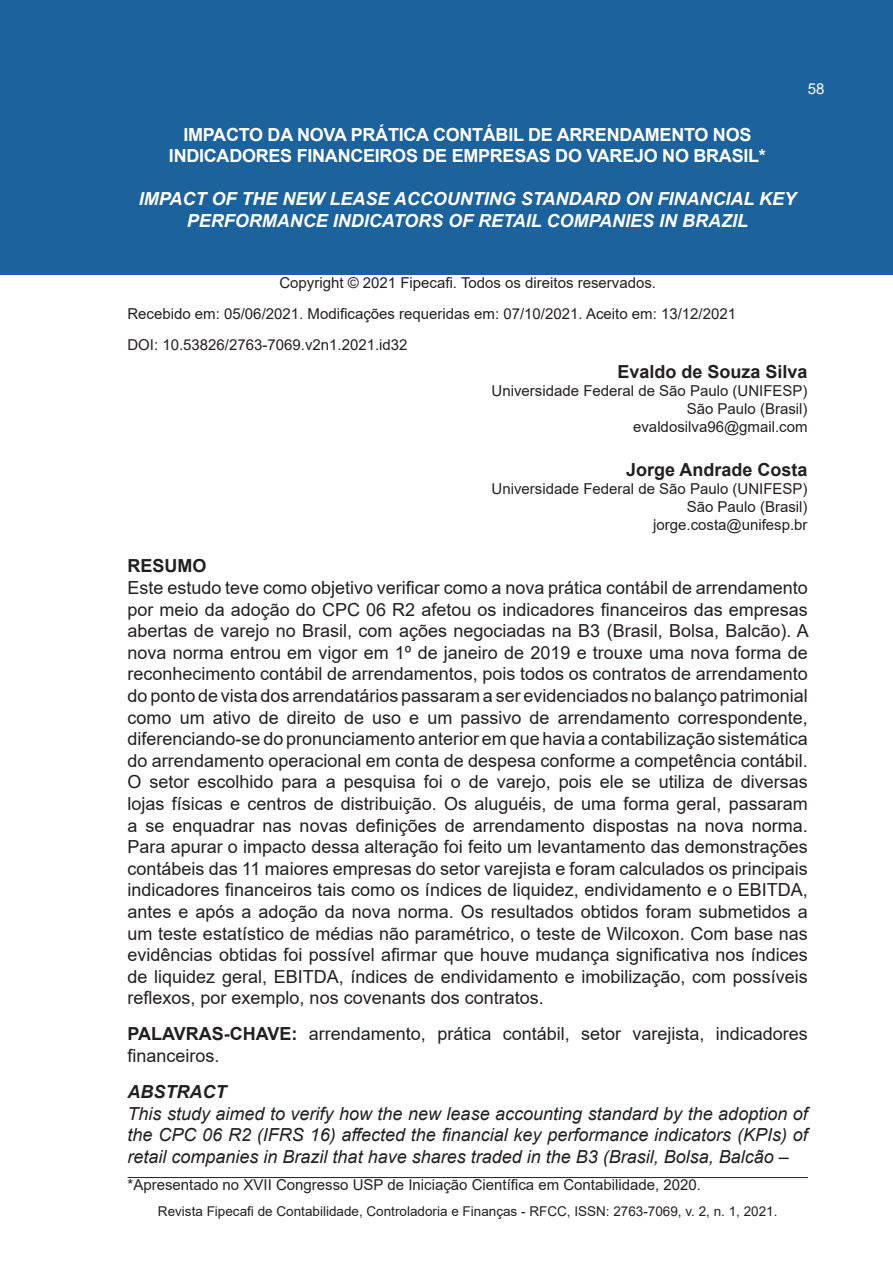
<style>
.page{position:relative;width:893px;height:1263px;background:#fff}
.page>*{position:absolute;margin:0;border:0;box-sizing:border-box;transform-origin:0 0}
.t1{font:18px/21.6px "Arial";color:#231f20;text-align:justify}
.t2{font:italic 18px/21.6px "Arial";color:#231f20;text-align:justify}
.t3{font:italic 700 18px/21.6px "Arial";color:#fff;text-align:center}
.t4{font:700 18px/21.6px "Arial";letter-spacing:-.015em;color:#fff;text-align:center}
.t5{font:700 18px "Arial";color:#231f20}
.t6{font:italic 700 18px "Arial";color:#231f20}
.t7{font:15px/18px "Arial";color:#231f20;text-align:right}
.t8{font:15px "Arial";color:#fff}
.t9{font:13.5px "Arial";color:#231f20}
.s1{font-weight:700}
</style>
<div class="page">
<div style="left:0;top:0;width:893px;height:274px;background:#1c629c"></div>
<hr style="left:128px;top:1177px;width:680px;height:1px;background:#231f20">
<p class="t8" style="left:808px;top:78px;width:18px">58</p>
<p class="t4" style="left:169px;top:124px;width:598px">IMPACTO DA NOVA PRÁTICA CONTÁBIL DE ARRENDAMENTO NOS<br>INDICADORES FINANCEIROS DE EMPRESAS DO VAREJO NO BRASIL*</p>
<p class="t3" style="left:139px;top:189px;width:659px">IMPACT OF THE NEW LEASE ACCOUNTING STANDARD ON FINANCIAL KEY<br>PERFORMANCE INDICATORS OF RETAIL COMPANIES IN BRAZIL</p>
<p class="t7" style="left:127px;top:268px;width:610px;line-height:30.6px;text-align:left;text-indent:152px">Copyright © 2021 Fipecafi. Todos os direitos reservados.<br>Recebido em: 05/06/2021. Modificações requeridas em: 07/10/2021. Aceito em: 13/12/2021<br>DOI: 10.53826/2763-7069.v2n1.2021.id32</p>
<p class="t5" style="left:617px;top:359px;width:192px">Evaldo de Souza Silva</p>
<p class="t7" style="left:492px;top:382px;width:317px">Universidade Federal de São Paulo (UNIFESP)<br>São Paulo (Brasil)<br>evaldosilva96@gmail.com</p>
<p class="t5" style="left:626px;top:456px;width:183px">Jorge Andrade Costa</p>
<p class="t7" style="left:492px;top:479px;width:317px">Universidade Federal de São Paulo (UNIFESP)<br>São Paulo (Brasil)<br>jorge.costa@unifesp.br</p>
<p class="t5" style="left:128px;top:553px;width:81px">RESUMO</p>
<p class="t1" style="left:128px;top:577px;width:683px">Este estudo teve como objetivo verificar como a nova prática contábil de arrendamento por meio da adoção do CPC 06 R2 afetou os indicadores financeiros das empresas abertas de varejo no Brasil, com ações negociadas na B3 (Brasil, Bolsa, Balcão). A nova norma entrou em vigor em 1º de janeiro de 2019 e trouxe uma nova forma de reconhecimento contábil de arrendamentos, pois todos os contratos de arrendamento do ponto de vista dos arrendatários passaram a ser evidenciados no balanço patrimonial como um ativo de direito de uso e um passivo de arrendamento correspondente, diferenciando-se do pronunciamento anterior em que havia a contabilização sistemática do arrendamento operacional em conta de despesa conforme a competência contábil.<br>O setor escolhido para a pesquisa foi o de varejo, pois ele se utiliza de diversas lojas físicas e centros de distribuição. Os aluguéis, de uma forma geral, passaram a se enquadrar nas novas definições de arrendamento dispostas na nova norma.<br>Para apurar o impacto dessa alteração foi feito um levantamento das demonstrações contábeis das 11 maiores empresas do setor varejista e foram calculados os principais indicadores financeiros tais como os índices de liquidez, endividamento e o EBITDA, antes e após a adoção da nova norma. Os resultados obtidos foram submetidos a um teste estatístico de médias não paramétrico, o teste de Wilcoxon. Com base nas evidências obtidas foi possível afirmar que houve mudança significativa nos índices de liquidez geral, EBITDA, índices de endividamento e imobilização, com possíveis reflexos, por exemplo, nos covenants dos contratos.</p>
<p class="t1" style="left:128px;top:1023px;width:682px"><span class="s1">PALAVRAS-CHAVE:</span> arrendamento, prática contábil, setor varejista, indicadores financeiros.</p>
<p class="t6" style="left:128px;top:1080px;width:100px">ABSTRACT</p>
<p class="t2" style="left:128px;top:1103px;width:682px">This study aimed to verify how the new lease accounting standard by the adoption of the CPC 06 R2 (IFRS 16) affected the financial key performance indicators (KPIs) of retail companies in Brazil that have shares traded in the B3 (Brasil, Bolsa, Balcão –</p>
<p class="t7" style="left:128px;top:1175px;width:575px">*Apresentado no XVII Congresso USP de Iniciação Científica em Contabilidade, 2020.</p>
<p class="t9" style="left:158px;top:1202px;width:621px">Revista Fipecafi de Contabilidade, Controladoria e Finanças - RFCC, ISSN: 2763-7069, v. 2, n. 1, 2021.</p>
</div>
